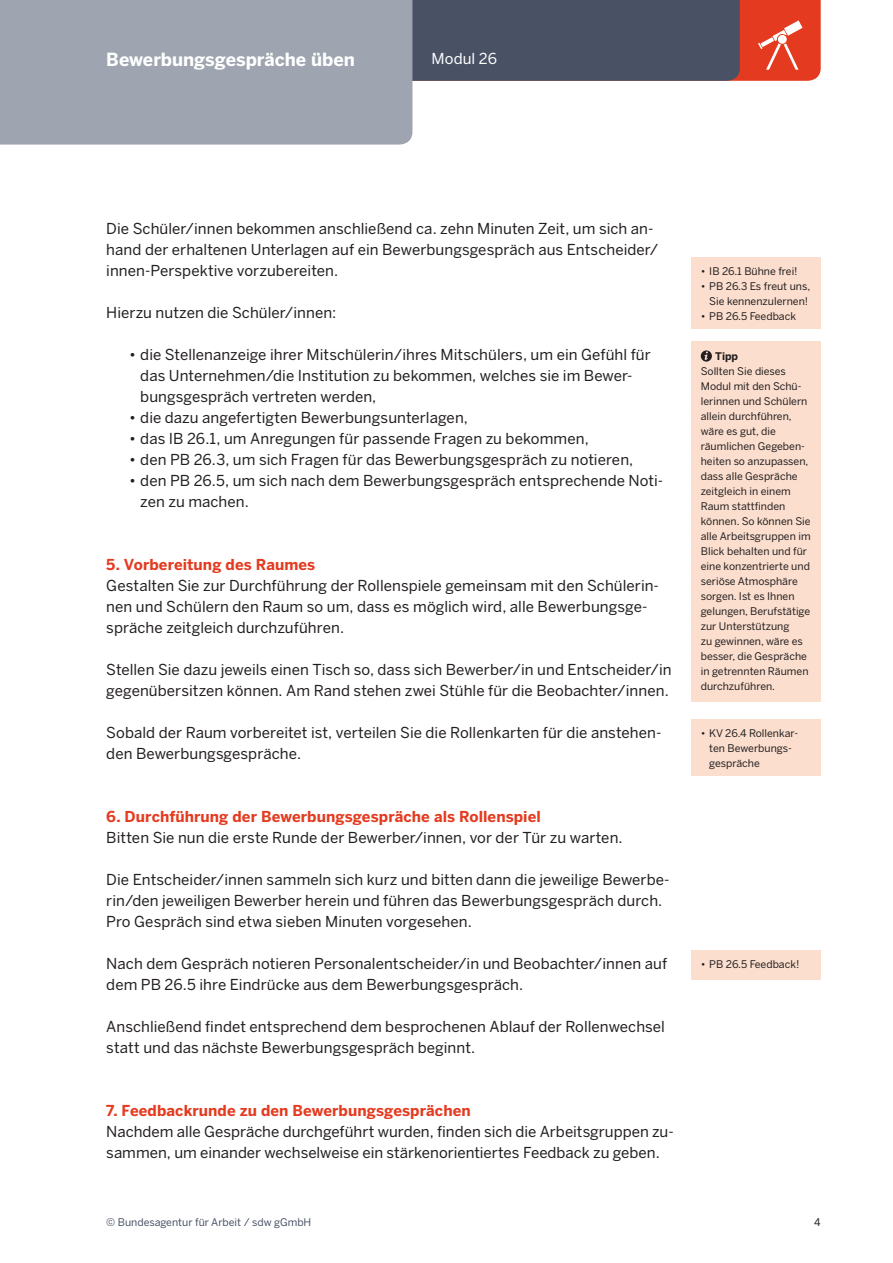
<style>
.page{position:relative;width:893px;height:1263px;background:#fff}
.page>*{position:absolute;margin:0;border:0;box-sizing:border-box;transform-origin:0 0}
.t1{font:700 18px "Benton Sans";color:#fff}
.t2{font:15px/21px "Benton Sans";letter-spacing:.005em;color:#231f20}
.t3{font:700 15px "Benton Sans";letter-spacing:.005em;color:#e43b20}
.t4{font:15px "Benton Sans";letter-spacing:.005em;color:#fff}
.t5{font:10.5px/15px "Benton Sans";color:#231f20}
.t6{font:10.5px "Benton Sans";color:#495265}
.t7{font:700 10.5px "Benton Sans";color:#231f20}
</style>
<div class="page">
<div style="left:740px;top:0;width:81px;height:81px;background:#e43b20"></div>
<div style="left:412px;top:0;width:328px;height:81px;background:#495265"></div>
<div style="left:0;top:0;width:412px;height:145px;background:#9ea5b0"></div>
<svg style="left:758px;top:21px;width:44px;height:49px"></svg>
<div style="left:691px;top:341px;width:130px;height:361px;background:#fbdece"></div>
<svg style="left:701px;top:350px;width:11px;height:12px"></svg>
<svg style="left:704px;top:351px;width:4px;height:9px"></svg>
<div style="left:691px;top:257px;width:130px;height:72px;background:#fbdece"></div>
<div style="left:691px;top:719px;width:130px;height:57px;background:#fbdece"></div>
<div style="left:691px;top:950px;width:130px;height:30px;background:#fbdece"></div>
<p class="t1" style="left:106px;top:49px;width:250px">Bewerbungsgespräche üben</p>
<p class="t4" style="left:432px;top:50px;width:67px">Modul 26</p>
<p class="t2" style="left:106px;top:218px;width:553px">Die Schüler/innen bekommen anschließend ca. zehn Minuten Zeit, um sich an&shy;hand der erhaltenen Unterlagen auf ein Bewerbungsgespräch aus Entscheider/ innen-Perspektive vorzubereiten.</p>
<p class="t2" style="left:106px;top:302px;width:231px">Hierzu nutzen die Schüler/innen:</p>
<p class="t2" style="left:140px;top:344px;width:512px;text-indent:-11px">• die Stellenanzeige ihrer Mitschülerin/ihres Mitschülers, um ein Gefühl für das Unternehmen/die Institution zu bekommen, welches sie im Bewer&shy;bungsgespräch vertreten werden,</p>
<p class="t2" style="left:129px;top:407px;width:340px">• die dazu angefertigten Bewerbungsunterlagen,</p>
<p class="t2" style="left:129px;top:428px;width:461px">• das IB 26.1, um Anregungen für passende Fragen zu bekommen,</p>
<p class="t2" style="left:129px;top:449px;width:506px">• den PB 26.3, um sich Fragen für das Bewerbungsgespräch zu notieren,</p>
<p class="t2" style="left:140px;top:470px;width:524px;text-indent:-11px">• den PB 26.5, um sich nach dem Bewerbungsgespräch entsprechende Noti&shy;zen zu machen.</p>
<p class="t3" style="left:106px;top:555px;width:211px">5. Vorbereitung des Raumes</p>
<p class="t2" style="left:106px;top:575px;width:554px">Gestalten Sie zur Durchführung der Rollenspiele gemeinsam mit den Schülerin&shy;nen und Schülern den Raum so um, dass es möglich wird, alle Bewerbungsge&shy;spräche zeitgleich durchzuführen.</p>
<p class="t2" style="left:106px;top:659px;width:567px">Stellen Sie dazu jeweils einen Tisch so, dass sich Bewerber/in und Entscheider/in gegenübersitzen können. Am Rand stehen zwei Stühle für die Beobachter/innen.</p>
<p class="t2" style="left:106px;top:722px;width:557px">Sobald der Raum vorbereitet ist, verteilen Sie die Rollenkarten für die anstehen&shy;den Bewerbungsgespräche.</p>
<p class="t3" style="left:106px;top:807px;width:436px">6. Durchführung der Bewerbungsgespräche als Rollenspiel</p>
<p class="t2" style="left:106px;top:827px;width:518px">Bitten Sie nun die erste Runde der Bewerber/innen, vor der Tür zu warten.</p>
<p class="t2" style="left:106px;top:869px;width:565px">Die Entscheider/innen sammeln sich kurz und bitten dann die jeweilige Bewerbe&shy;rin/den jeweiligen Bewerber herein und führen das Bewerbungsgespräch durch.<br>Pro Gespräch sind etwa sieben Minuten vorgesehen.</p>
<p class="t2" style="left:106px;top:953px;width:562px">Nach dem Gespräch notieren Personalentscheider/in und Beobachter/innen auf dem PB 26.5 ihre Eindrücke aus dem Bewerbungsgespräch.</p>
<p class="t2" style="left:106px;top:1016px;width:560px">Anschließend findet entsprechend dem besprochenen Ablauf der Rollenwechsel statt und das nächste Bewerbungsgespräch beginnt.</p>
<p class="t3" style="left:106px;top:1101px;width:366px">7. Feedbackrunde zu den Bewerbungsgesprächen</p>
<p class="t2" style="left:106px;top:1121px;width:569px">Nachdem alle Gespräche durchgeführt wurden, finden sich die Arbeitsgruppen zu&shy;sammen, um einander wechselweise ein stärkenorientiertes Feedback zu geben.</p>
<p class="t5" style="left:701px;top:264px;width:98px">• IB 26.1 Bühne frei!</p>
<p class="t5" style="left:701px;top:279px;width:111px;text-align:right">• PB 26.3 Es freut uns,<br>Sie kennenzulernen!</p>
<p class="t5" style="left:701px;top:309px;width:97px">• PB 26.5 Feedback</p>
<p class="t7" style="left:715px;top:349px;width:24px">Tipp</p>
<p class="t5" style="left:701px;top:363px;width:111px">Sollten Sie dieses<br>Modul mit den Schü&shy;lerinnen und Schülern allein durchführen, wäre es gut, die räumlichen Gegeben&shy;heiten so anzupassen, dass alle Gespräche zeitgleich in einem<br>Raum stattfinden können. So können Sie alle Arbeitsgruppen im<br>Blick behalten und für eine konzentrierte und seriöse Atmosphäre sorgen. Ist es Ihnen gelungen, Berufstätige zur Unterstützung<br>zu gewinnen, wäre es besser, die Gespräche in getrennten Räumen durchzuführen.</p>
<p class="t5" style="left:709px;top:726px;width:90px;text-indent:-9px">• KV 26.4 Rollenkar&shy;ten Bewerbungs&shy;gespräche</p>
<p class="t5" style="left:701px;top:957px;width:100px">• PB 26.5 Feedback!</p>
<p class="t6" style="left:106px;top:1216px;width:207px">© Bundesagentur für Arbeit / sdw gGmbH</p>
<p class="t5" style="left:814px;top:1215px;width:8px">4</p>
</div>
